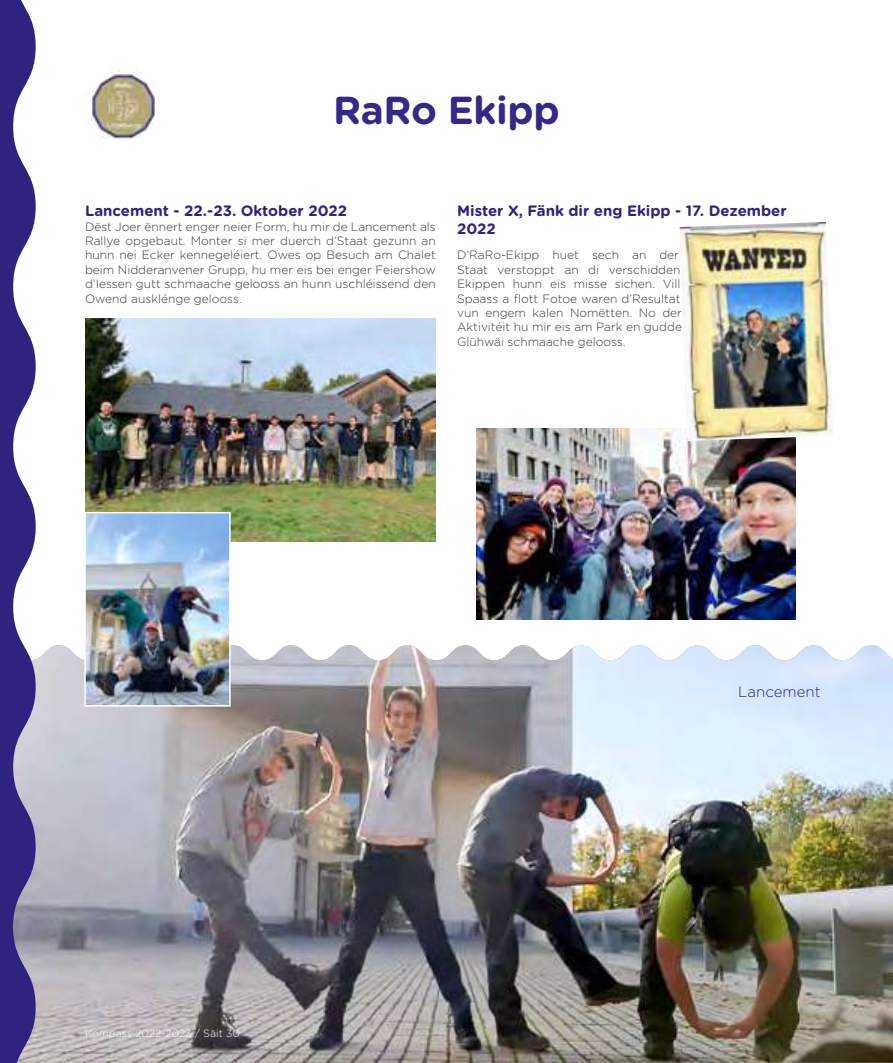
<style>
.page{position:relative;width:893px;height:1063px;background:#fff}
.page>*{position:absolute;margin:0;border:0;box-sizing:border-box;transform-origin:0 0}
.t1{font:700 39px "Gotham Rounded";letter-spacing:-.01em;color:#322a86}
.t2{font:700 15px/18px "Gotham Rounded";color:#2e237f}
.t3{font:300 15px "Gotham Rounded";color:#2e237f}
.t4{font:300 12px/14.4px "Gotham Rounded";color:#373736;text-align:justify}
.t5{font:300 10.5px "Gotham Rounded";color:#fff}
</style>
<div class="page">
<img style="left:36px;top:645px;width:857px;height:418px">
<svg style="left:0;top:0;width:36px;height:1063px;background:#554d95"></svg>
<img style="left:476px;top:428px;width:319px;height:191px">
<img style="left:88px;top:69px;width:68px;height:70px">
<img style="left:85px;top:319px;width:351px;height:222px">
<img style="left:680px;top:222px;width:153px;height:219px">
<img style="left:87px;top:515px;width:141px;height:189px">
<div style="left:84px;top:512px;width:147px;height:195px;border:2px solid #fff"></div>
<h1 class="t1" style="left:333px;top:81px;width:228px">RaRo Ekipp</h1>
<p class="t2" style="left:85px;top:201px;width:264px">Lancement - 22.-23. Oktober 2022</p>
<p class="t4" style="left:85px;top:219px;width:352px">Dëst Joer ënnert enger neier Form, hu mir de Lancement als Rallye opgebaut. Monter si mer duerch d’Staat gezunn an hunn nei Ecker kennegeléiert. Owes op Besuch am Chalet beim Nidderanvener Grupp, hu mer eis bei enger Feiershow d’Iessen gutt schmaache gelooss an hunn uschléissend den Owend ausklénge gelooss.</p>
<p class="t2" style="left:457px;top:201px;width:331px">Mister X, Fänk dir eng Ekipp - 17. Dezember<br>2022</p>
<p class="t4" style="left:457px;top:247px;width:226px;text-align:left">D’RaRo-Ekipp huet sech an der Staat verstoppt an di verschidden Ekippen hunn eis misse sichen. Vill Spaass a flott Fotoe waren d’Resultat vun engem kalen Nomëtten. No der Aktivitéit hu mir eis am Park en gudde Glühwäi schmaache gelooss.</p>
<p class="t5" style="left:85px;top:1026px;width:156px">Kompass 2022-2023 / Säit 30</p>
<p class="t3" style="left:738px;top:682px;width:84px">Lancement</p>
</div>
